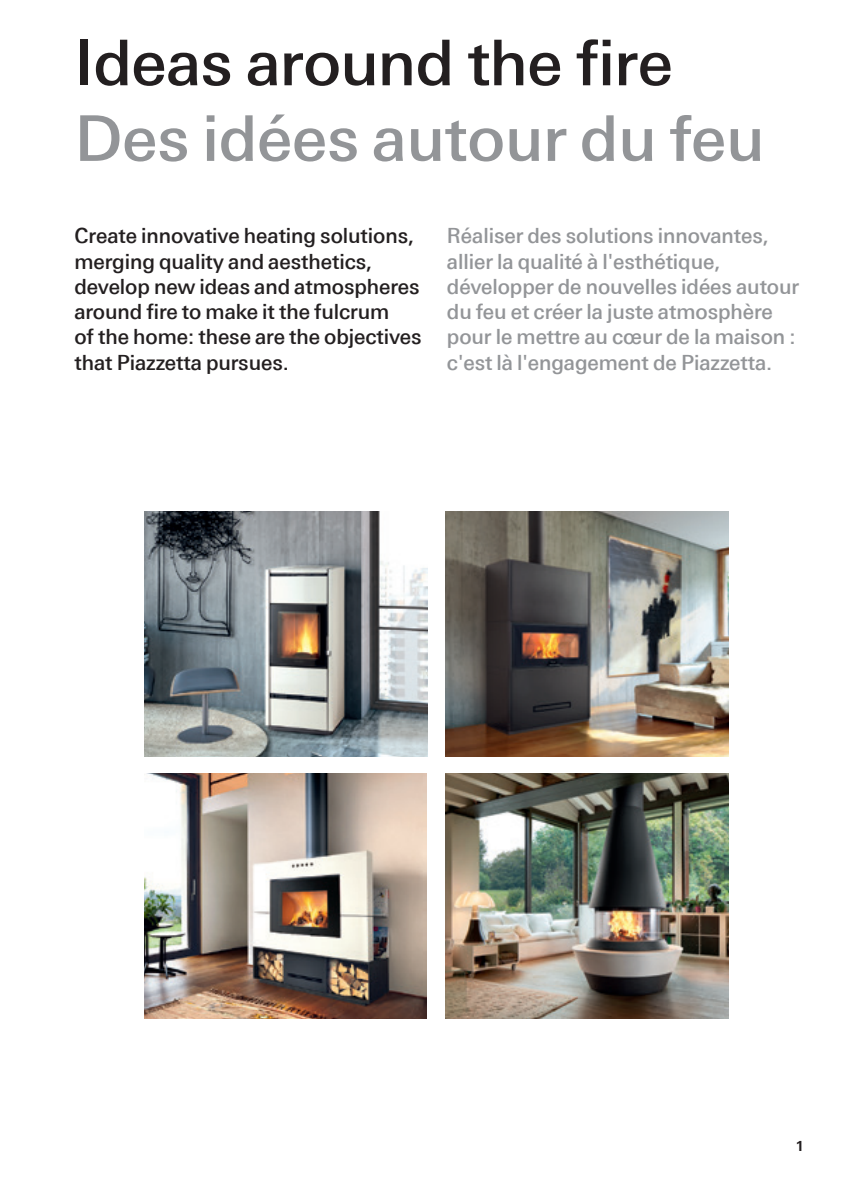
<style>
.page{position:relative;width:844px;height:1191px;background:#fff}
.page>*{position:absolute;margin:0;border:0;box-sizing:border-box;transform-origin:0 0}
._00_00_body-text{font:500 63px "Linotype Univers 530";letter-spacing:-.005em;color:#939598}
.t1{font:500 63px "Linotype Univers 530";letter-spacing:-.01em;color:#231f20}
._00_00_body-text-2{font:500 21px/25.2px "Linotype Univers 530";letter-spacing:-.005em;color:#939598}
._00_00_body-text-3{font:500 21px/25.2px "Linotype Univers 530";letter-spacing:-.005em;color:#231f20}
.t2{font:700 14px "Linotype Univers 630";color:#231f20}
</style>
<div class="page">
<img style="left:445px;top:773px;width:283px;height:245px">
<img style="left:145px;top:773px;width:281px;height:245px">
<img style="left:445px;top:512px;width:283px;height:244px">
<img style="left:145px;top:512px;width:282px;height:244px">
<p class="t1" style="left:74px;top:26px;width:600px">Ideas around the fire</p>
<p class="_00_00_body-text" style="left:74px;top:101px;width:691px">Des idées autour du feu</p>
<p class="_00_00_body-text-3" style="left:74px;top:223px;width:349px">Create innovative heating solutions, merging quality and aesthetics, develop new ideas and atmospheres around fire to make it the fulcrum<br>of the home: these are the objectives that Piazzetta pursues.</p>
<p class="_00_00_body-text-2" style="left:447px;top:223px;width:353px">Réaliser des solutions innovantes, allier la qualité à l'esthétique, développer de nouvelles idées autour du feu et créer la juste atmosphère pour le mettre au cœur de la maison : c'est là l'engagement de Piazzetta.</p>
<p class="t2" style="left:795px;top:1137px;width:10px">1</p>
</div>
